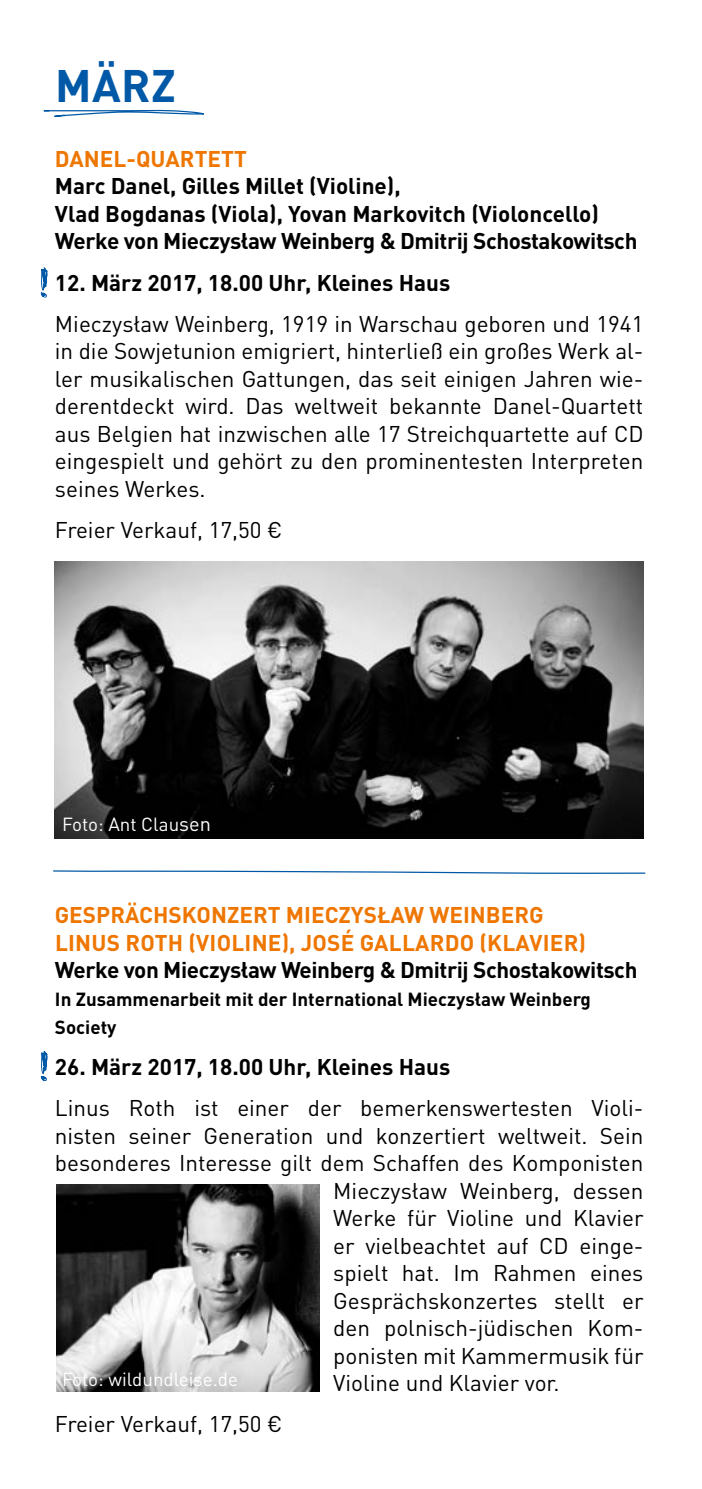
<style>
.page{position:relative;width:702px;height:1489px;background:#fff}
.page>*{position:absolute;margin:0;border:0;box-sizing:border-box;transform-origin:0 0}
.t1{font:700 45px "DINOT";color:#0058a6}
.t2{font:22.5px/27.5px "DINOT";color:#000;text-align:justify}
.t3{font:700 22.5px/27.5px "DINOT";letter-spacing:-.02em;color:#000}
.t4{font:700 22.5px/27.5px "DINOT";letter-spacing:.01em;color:#ee7601}
.t5{font:700 22.5px "DINOT";color:#000}
.t6{font:700 18.75px/27.5px "DINOT";color:#000}
.t7{font:18.75px "DINOT";color:#fff}
.s1{font-size:20px}
</style>
<div class="page">
<img style="left:55px;top:562px;width:588px;height:276px">
<img style="left:57px;top:1184px;width:262px;height:207px">
<svg style="left:53px;top:870px;width:593px;height:4px"></svg>
<svg style="left:43px;top:109px;width:161px;height:8px"></svg>
<svg style="left:40px;top:267px;width:8px;height:30px"></svg>
<svg style="left:40px;top:1051px;width:8px;height:30px"></svg>
<h1 class="t1" style="left:55px;top:55px;width:119px">märz</h1>
<p class="t4" style="left:55px;top:144px;width:15px">DANEL</p>
<p class="t4" style="left:126px;top:144px;width:39px">-QUARTETT</p>
<p class="t3" style="left:55px;top:171px;width:584px">Marc Danel, Gilles M illet (Violine),<br>Vlad Bogdanas (Viola), Yovan Markovitch (Violoncello)<br>Werke von M ieczysław Weinberg &amp; Dmitrij Schostakowitsch</p>
<p class="t5" style="left:55px;top:267px;width:397px">12. März 2017, 18.00 Uhr, Kleines Haus</p>
<p class="t2" style="left:55px;top:309px;width:590px">Mieczysław Weinberg, 1919 in Warschau geboren und 1941 in die Sowjetunion emigriert, hinterließ ein großes Werk al&shy;ler musikalischen Gattungen, das seit einigen Jahren wie&shy;derentdeckt wird. Das weltweit bekannte Danel-Quartett aus Belgien hat inzwischen alle 17 Streichquartette auf CD eingespielt und gehört zu den prominentesten Interpreten seines Werkes.</p>
<p class="t2" style="left:55px;top:515px;width:229px">Freier Verkauf, 17,50 €</p>
<p class="t7" style="left:62px;top:811px;width:150px">Foto: Ant Clau<span class="s1">sen</span></p>
<p class="t4" style="left:55px;top:900px;width:100px">GESPRÄCHSKON</p>
<p class="t4" style="left:227px;top:900px;width:27px">ZERT</p>
<p class="t4" style="left:286px;top:900px;width:14px">MIEC</p>
<p class="t4" style="left:55px;top:900px;width:532px;text-indent:283px">ZYSŁAW WEIN BERG<br>Linus Roth (Violine), José Gallardo (Klavier)</p>
<p class="t3" style="left:55px;top:955px;width:584px">Werke von M ieczysław Weinberg &amp; Dmitrij Schostakowitsch</p>
<p class="t6" style="left:55px;top:984px;width:537px">I n Zusammenarbeit mit der I nternational M ieczysław Weinberg<br>Society</p>
<p class="t5" style="left:55px;top:1051px;width:397px">26. März 2017, 18.00 Uhr, Kleines Haus</p>
<p class="t2" style="left:55px;top:1093px;width:590px">Linus Roth ist einer der bemerkenswertesten Violi-</p>
<p class="t2" style="left:55px;top:1120px;width:590px">nisten seiner Generation und konzertiert weltweit. Sein</p>
<p class="t2" style="left:55px;top:1148px;width:590px">besonderes Interesse gilt dem Schaffen des Komponisten</p>
<p class="t2" style="left:333px;top:1175px;width:312px">Mieczysław Weinberg, dessen</p>
<p class="t2" style="left:333px;top:1203px;width:312px">Werke für Violine und Klavier</p>
<p class="t2" style="left:333px;top:1230px;width:312px">er vielbeachtet auf CD einge-</p>
<p class="t2" style="left:333px;top:1258px;width:312px">spielt hat. Im Rahmen eines</p>
<p class="t2" style="left:333px;top:1285px;width:312px">Gesprächskonzertes stellt er</p>
<p class="t2" style="left:333px;top:1313px;width:312px">den polnisch-jüdischen Kom-</p>
<p class="t2" style="left:333px;top:1340px;width:312px">ponisten mit Kammermusik für</p>
<p class="t2" style="left:333px;top:1368px;width:228px">Violine und Klavier vor.</p>
<p class="t2" style="left:55px;top:1409px;width:229px">Freier Verkauf, 17,50 €</p>
<p class="t7" style="left:62px;top:1366px;width:177px">Foto: wildundleise.de</p>
</div>
